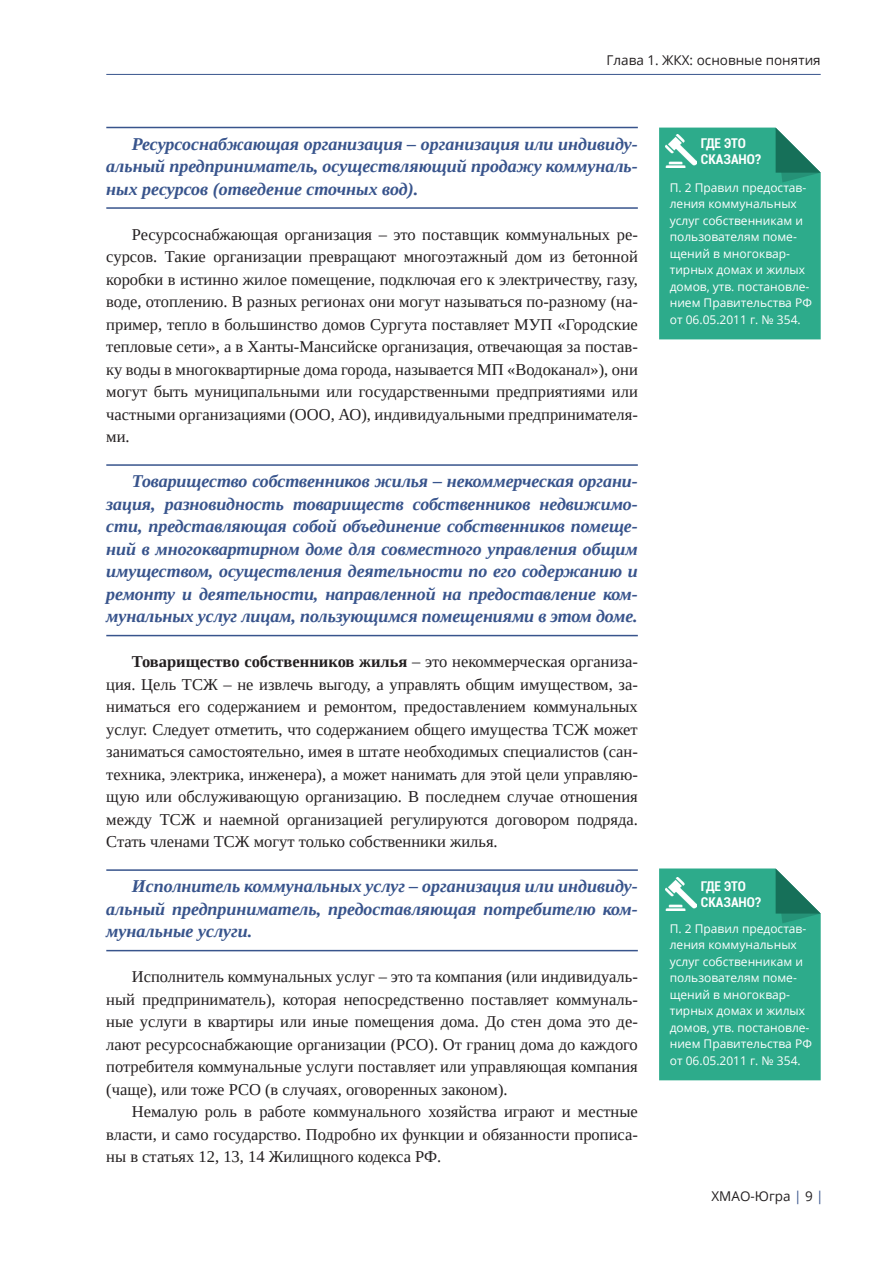
<style>
.page{position:relative;width:893px;height:1263px;background:#fff}
.page>*{position:absolute;margin:0;border:0;box-sizing:border-box;transform-origin:0 0}
.t1{font:italic 700 18px/22.5px "Tinos";color:#38548c;text-align:justify}
.t2{font:16.5px/22.5px "Tinos";color:#231f20;text-align:justify}
.t3{font:13.5px "Open Sans";color:#231f20}
.t4{font:700 condensed 13.5px/16.5px "Roboto";color:#fff}
.t5{font:12px/16.5px "Open Sans";color:#fff}
.s1{font-weight:700}
.s2{color:#38548c}
</style>
<div class="page">
<hr style="left:106px;top:74px;width:715px;height:1px;background:#38548c">
<hr style="left:106px;top:127px;width:532px;height:1px;background:#38548c">
<hr style="left:106px;top:207px;width:532px;height:2px;background:#38548c">
<hr style="left:106px;top:464px;width:532px;height:2px;background:#38548c">
<hr style="left:106px;top:635px;width:532px;height:1px;background:#38548c">
<hr style="left:106px;top:869px;width:532px;height:2px;background:#38548c">
<hr style="left:106px;top:950px;width:532px;height:1px;background:#38548c">
<svg style="left:659px;top:128px;width:162px;height:211px;background:#32ab8c"></svg>
<svg style="left:659px;top:868px;width:162px;height:212px;background:#33ab8d"></svg>
<img style="left:665px;top:134px;width:31px;height:34px">
<img style="left:665px;top:877px;width:31px;height:34px">
<p class="t3" style="left:606px;top:50px;width:216px">Глава 1. ЖКХ: основные понятия</p>
<p class="t1" style="left:106px;top:132px;width:533px;text-indent:26px">Ресурсоснабжающая организация – организация или индивиду&shy;альный предприниматель, осуществляющий продажу коммуналь&shy;ных ресурсов (отведение сточных вод).</p>
<p class="t2" style="left:106px;top:223px;width:533px;text-indent:26px">Ресурсоснабжающая организация – это поставщик коммунальных ре&shy;сурсов. Такие организации превращают многоэтажный дом из бетонной коробки в истинно жилое помещение, подключая его к электричеству, газу, воде, отоплению. В разных регионах они могут называться по-разному (на&shy;пример, тепло в большинство домов Сургута поставляет МУП «Городские тепловые сети», а в Ханты-Мансийске организация, отвечающая за постав&shy;ку воды в многоквартирные дома города, называется МП «Водоканал»), они могут быть муниципальными или государственными предприятиями или частными организациями (ООО, АО), индивидуальными предпринимателя&shy;ми.</p>
<p class="t1" style="left:106px;top:470px;width:533px;text-indent:26px">Товарищество собственников жилья – некоммерческая органи&shy;зация, разновидность товариществ собственников недвижимо&shy;сти, представляющая собой объединение собственников помеще&shy;ний в многоквартирном доме для совместного управления общим имуществом, осуществления деятельности по его содержанию и ремонту и деятельности, направленной на предоставление ком&shy;мунальных услуг лицам, пользующимся помещениями в этом доме.</p>
<p class="t2" style="left:106px;top:650px;width:533px;text-indent:26px"><span class="s1">Товарищество собственников жилья</span> – это некоммерческая организа&shy;ция. Цель ТСЖ – не извлечь выгоду, а управлять общим имуществом, за&shy;ниматься его содержанием и ремонтом, предоставлением коммунальных услуг. Следует отметить, что содержанием общего имущества ТСЖ может заниматься самостоятельно, имея в штате необходимых специалистов (сан&shy;техника, электрика, инженера), а может нанимать для этой цели управляю&shy;щую или обслуживающую организацию. В последнем случае отношения между ТСЖ и наемной организацией регулируются договором подряда.<br>Стать членами ТСЖ могут только собственники жилья.</p>
<p class="t1" style="left:106px;top:875px;width:533px;text-indent:26px">Исполнитель коммунальных услуг – организация или индивиду&shy;альный предприниматель, предоставляющая потребителю ком&shy;мунальные услуги.</p>
<p class="t2" style="left:106px;top:965px;width:533px;text-indent:26px">Исполнитель коммунальных услуг – это та компания (или индивидуаль&shy;ный предприниматель), которая непосредственно поставляет коммуналь&shy;ные услуги в квартиры или иные помещения дома. До стен дома это де&shy;лают ресурсоснабжающие организации (РСО). От границ дома до каждого потребителя коммунальные услуги поставляет или управляющая компания (чаще), или тоже РСО (в случаях, оговоренных законом).</p>
<p class="t2" style="left:106px;top:1100px;width:533px;text-indent:26px">Немалую роль в работе коммунального хозяйства играют и местные власти, и само государство. Подробно их функции и обязанности прописа&shy;ны в статьях 12, 13, 14 Жилищного кодекса РФ.</p>
<p class="t4" style="left:701px;top:134px;width:62px">ГДЕ ЭТО<br>СКАЗАНО?</p>
<p class="t5" style="left:670px;top:179px;width:144px">П. 2 Правил предостав&shy;ления коммунальных услуг собственникам и пользователям поме&shy;щений в многоквар&shy;тирных домах и жилых домов, утв. постановле&shy;нием Правительства РФ от 06.05.2011 г. № 354.</p>
<p class="t4" style="left:701px;top:877px;width:62px">ГДЕ ЭТО<br>СКАЗАНО?</p>
<p class="t5" style="left:670px;top:920px;width:144px">П. 2 Правил предостав&shy;ления коммунальных услуг собственникам и пользователям поме&shy;щений в многоквар&shy;тирных домах и жилых домов, утв. постановле&shy;нием Правительства РФ от 06.05.2011 г. № 354.</p>
<p class="t3" style="left:711px;top:1187px;width:114px">ХМАО-Югра <span class="s2">|</span> 9 <span class="s2">|</span></p>
</div>
